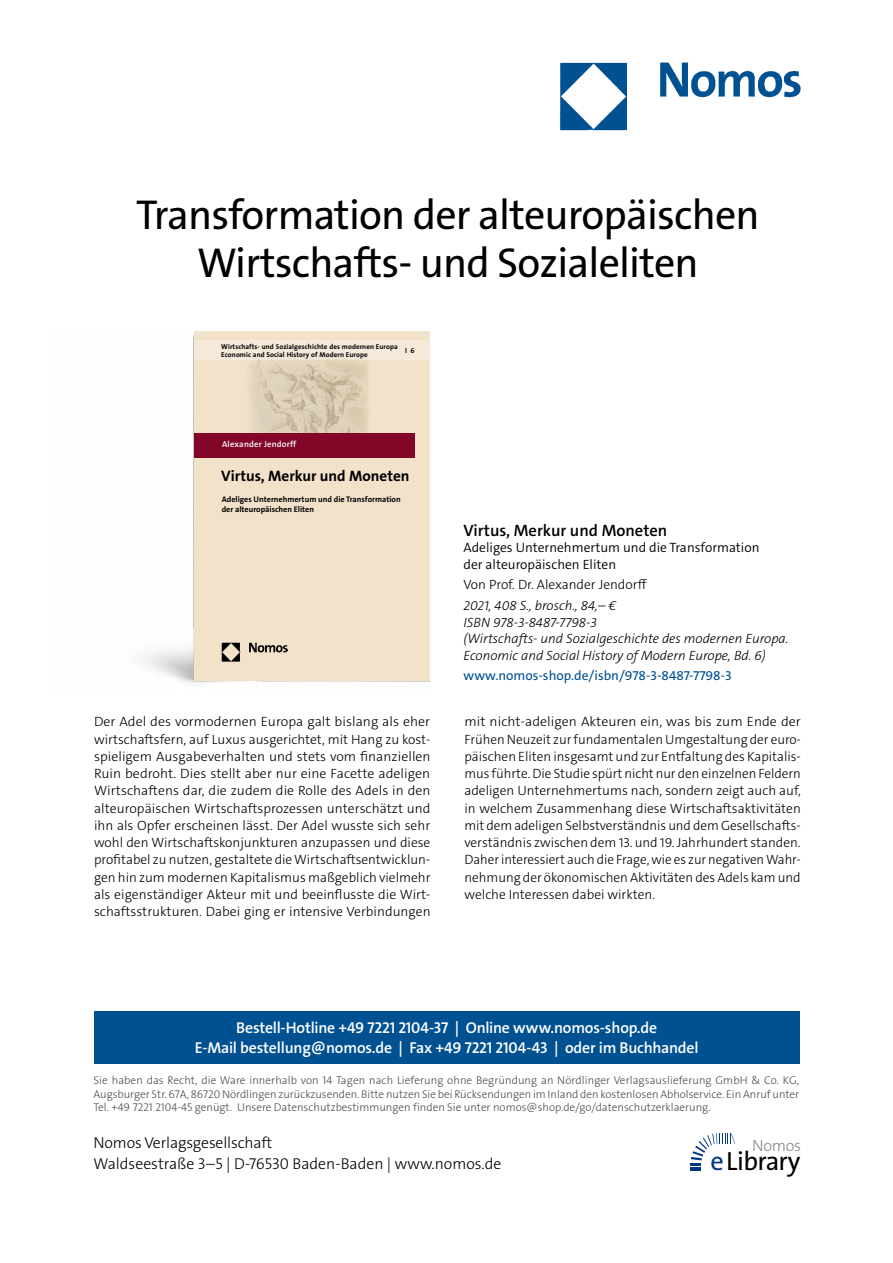
<style>
.page{position:relative;width:893px;height:1263px;background:#fff}
.page>*{position:absolute;margin:0;border:0;box-sizing:border-box;transform-origin:0 0}
.t1{font:42px/48px "The Sans Os F";letter-spacing:-.02em;color:#000;text-align:center}
.t2{font:26.4px "The Sans Os F";letter-spacing:-.03em;color:#000}
.t3{font:600 16.5px "The Sans C5";color:#000}
.t4{font:300 16.2px "The Sans Os F";letter-spacing:-.02em;color:#87888a}
.t5{font:600 15.75px/21px "The Sans Os F";letter-spacing:-.01em;color:#fff;text-align:center}
.t6{font:300 15.75px/21px "The Sans Os F";color:#000}
.t7{font:700 15.15px "The Sans Os F";color:#000}
.t8{font:300 13.5px/17.2px "The Sans C5";color:#000;text-align:justify}
.t9{font:italic 300 13.5px/16.5px "The Sans C5";color:#000}
.t10{font:300 13.5px/16.5px "The Sans C5";color:#000}
.t11{font:13.5px "The Sans C5";color:#005192}
.t12{font:300 11.25px/13.5px "The Sans Os F";color:#4b4b4d;text-align:justify}
.t13{font:600 8.7px "The Sans Os F";letter-spacing:.02em;color:#fff}
.t14{font:700 8.1px/9.8px "The Sans Os F";color:#000}
.t15{font:700 7.05px/8.4px "The Sans Os F";letter-spacing:.01em;color:#000}
.s1{color:#003882}
</style>
<div class="page">
<img style="left:559px;top:62px;width:242px;height:69px">
<div style="left:94px;top:1011px;width:705px;height:52px;background:#005192"></div>
<svg style="left:690px;top:1133px;width:45px;height:38px"></svg>
<img style="left:144px;top:335px;width:285px;height:349px">
<div style="left:194px;top:331px;width:236px;height:349px;background:#f2e2ca"></div>
<img style="left:221px;top:642px;width:66px;height:19px">
<img style="left:250px;top:360px;width:119px;height:73px">
<div style="left:194px;top:433px;width:220px;height:25px;background:#830628"></div>
<div style="left:194px;top:341px;width:236px;height:19px;background:#f5ead9"></div>
<h1 class="t1" style="left:136px;top:195px;width:625px">Transformation der alteuropäischen<br>Wirtschafts- und Sozialeliten</h1>
<p class="t15" style="left:221px;top:342px;width:178px">Wirtschafts- und Sozialgeschichte des modernen Europa<br>Economic and Social History of Modern Europe</p>
<p class="t15" style="left:405px;top:347px;width:11px">l 6</p>
<p class="t13" style="left:222px;top:439px;width:76px">Alexander Jendorff</p>
<p class="t7" style="left:221px;top:466px;width:190px">Virtus, Merkur und Moneten</p>
<p class="t14" style="left:222px;top:495px;width:181px">Adeliges Unternehmertum und die Transformation der alteuropäischen Eliten</p>
<p class="t3" style="left:463px;top:519px;width:205px">Virtus, Merkur und Moneten</p>
<p class="t10" style="left:463px;top:539px;width:297px">Adeliges Unternehmertum und die Transformation der alteuropäischen Eliten</p>
<p class="t8" style="left:463px;top:576px;width:185px">Von Prof. Dr. Alexander Jendorff</p>
<p class="t9" style="left:463px;top:597px;width:327px">2021, 408 S., brosch., 84,– €<br>ISBN 978-3-8487-7798-3<br>(Wirtschafts- und Sozialgeschichte des modernen Europa.<br>Economic and Social History of Modern Europe, Bd. 6)</p>
<p class="t11" style="left:463px;top:667px;width:270px">www.nomos-shop.de/isbn/978-3-8487-7798-3</p>
<p class="t8" style="left:94px;top:713px;width:338px">Der Adel des vormodernen Europa galt bislang als eher wirtschaftsfern, auf Luxus ausgerichtet, mit Hang zu kost&shy;spieligem Ausgabeverhalten und stets vom finanziellen Ruin bedroht. Dies stellt aber nur eine Facette adeligen Wirtschaftens dar, die zudem die Rolle des Adels in den alteuropäischen Wirtschaftsprozessen unterschätzt und ihn als Opfer erscheinen lässt. Der Adel wusste sich sehr wohl den Wirtschaftskonjunkturen anzupassen und diese profitabel zu nutzen, gestaltete die Wirtschaftsentwicklun&shy;gen hin zum modernen Kapitalismus maßgeblich vielmehr als eigenständiger Akteur mit und beeinflusste die Wirt&shy;schaftsstrukturen. Dabei ging er intensive Verbindungen</p>
<p class="t8" style="left:464px;top:713px;width:338px">mit nicht-adeligen Akteuren ein, was bis zum Ende der Frühen Neuzeit zur fundamentalen Umgestaltung der euro&shy;päischen Eliten insgesamt und zur Entfaltung des Kapitalis&shy;mus führte. Die Studie spürt nicht nur den einzelnen Feldern adeligen Unternehmertums nach, sondern zeigt auch auf, in welchem Zusammenhang diese Wirtschaftsaktivitäten mit dem adeligen Selbstverständnis und dem Gesellschafts&shy;verständnis zwischen dem 13. und 19. Jahrhundert standen.<br>Daher interessiert auch die Frage, wie es zur negativen Wahr&shy;nehmung der ökonomischen Aktivitäten des Adels kam und welche Interessen dabei wirkten.</p>
<p class="t5" style="left:195px;top:1017px;width:505px">Bestell-Hotline +49 7221 2104-37 | Online www.nomos-shop.de<br>E-Mail bestellung@nomos.de | Fax +49 7221 2104-43 | oder im Buchhandel</p>
<p class="t12" style="left:94px;top:1074px;width:707px">Sie haben das Recht, die Ware innerhalb von 14 Tagen nach Lieferung ohne Begründung an Nördlinger Verlagsauslieferung GmbH &amp; Co. KG, Augsburger Str. 67A, 86720 Nördlingen zurückzusenden. Bitte nutzen Sie bei Rücksendungen im Inland den kostenlosen Abholservice. Ein Anruf unter Tel. +49 7221 2104-45 genügt. Unsere Datenschutzbestimmungen finden Sie unter nomos@shop.de/go/datenschutzerklaerung.</p>
<p class="t6" style="left:94px;top:1133px;width:409px">Nomos Verlagsgesellschaft<br>Waldseestraße 3–5 | D-76530 Baden-Baden | www.nomos.de</p>
<p class="t4" style="left:752px;top:1135px;width:51px">Nomos</p>
<h2 class="t2" style="left:710px;top:1151px;width:91px"><span class="s1">e</span>Library</h2>
</div>
